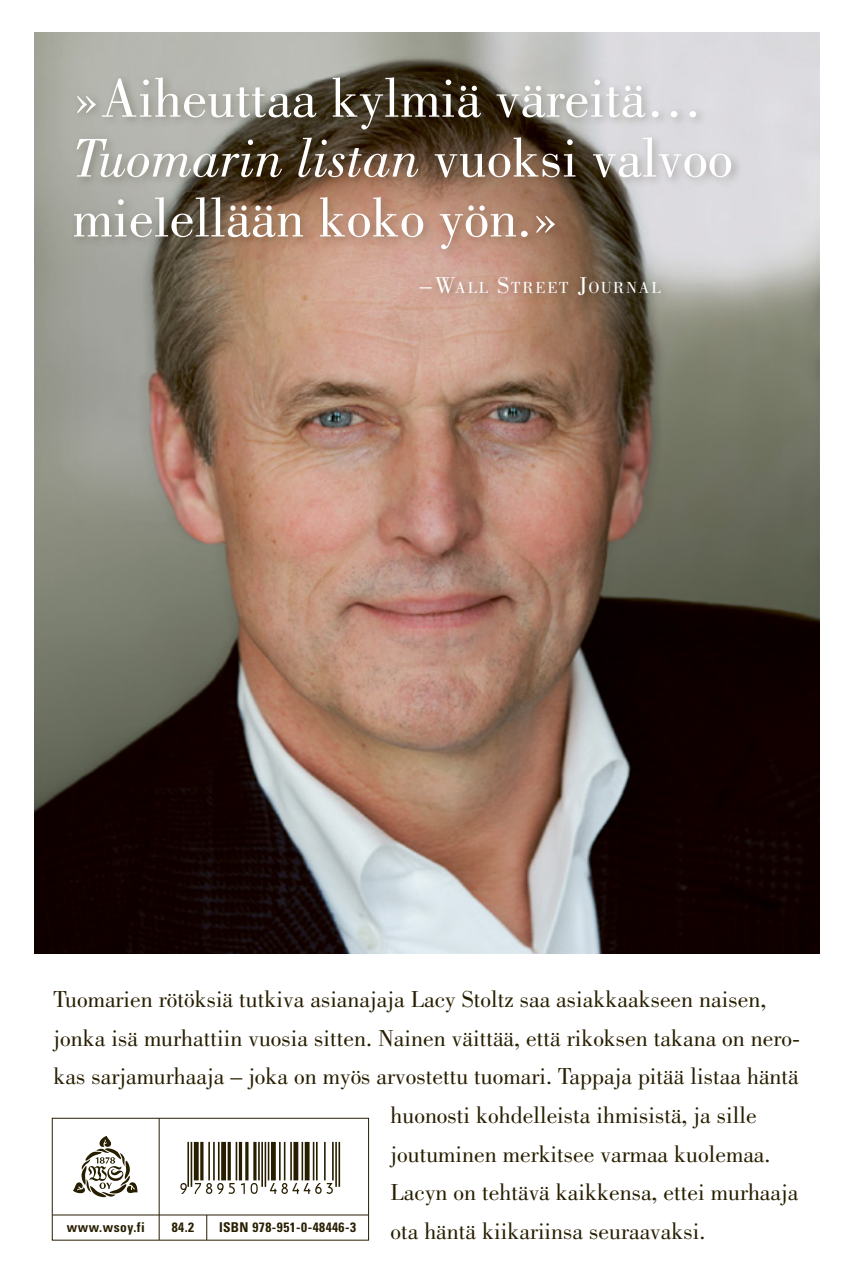
<style>
.page{position:relative;width:857px;height:1276px;background:#fff}
.page>*{position:absolute;margin:0;border:0;box-sizing:border-box;transform-origin:0 0}
.t1{font:56.4px/59.8px "Bodoni Std";color:#fff}
.t2{font:51.4px "Viisas EAN Matala";color:#271e00}
.t3{font:24px "Bodoni Std";color:#271e00}
.t4{font:16.6px "Bodoni Std";letter-spacing:.105em;color:#fff}
.t5{font:700 condensed 13.4px "Univers LT Std";letter-spacing:.035em;color:#271e00}
.s1{font-style:italic}
.s2{font-size:23.6px}
</style>
<div class="page">
<img style="left:34px;top:33px;width:785px;height:921px">
<div style="left:70px;top:72px;width:672px;height:234px;background:#271e00;opacity:.3"></div>
<div style="left:52px;top:1118px;width:316px;height:122px;border:1px solid #271e00"></div>
<hr style="left:159px;top:1118px;width:1px;height:122px;background:#271e00">
<hr style="left:52px;top:1214px;width:316px;height:1px;background:#271e00">
<svg style="left:206px;top:1215px;width:1px;height:25px"></svg>
<svg style="left:73px;top:1135px;width:64px;height:62px"></svg>
<h1 class="t1" style="left:72px;top:69px;width:661px">»Aiheuttaa kylmiä väreitä…<br><span class="s1">Tuomarin listan</span> vuoksi valvoo mielellään koko yön.»</h1>
<p class="t4" style="left:419px;top:278px;width:242px"><span class="s2">–W</span>ALL <span class="s2">S</span>TREET <span class="s2">J</span>OURNAL</p>
<p class="t3" style="left:54px;top:986px;width:713px">Tuomarien rötöksiä tutkiva asianajaja Lacy Stoltz saa asiakkaakseen naisen,</p>
<p class="t3" style="left:54px;top:1024px;width:747px">jonka isä murhattiin vuosia sitten. Nainen väittää, että rikoksen takana on nero-</p>
<p class="t3" style="left:54px;top:1063px;width:746px">kas sarjamurhaaja – joka on myös arvostettu tuomari. Tappaja pitää listaa häntä</p>
<p class="t3" style="left:390px;top:1101px;width:367px">huonosti kohdelleista ihmisistä, ja sille</p>
<p class="t3" style="left:390px;top:1140px;width:381px">joutuminen merkitsee varmaa kuolemaa.</p>
<p class="t3" style="left:390px;top:1179px;width:409px">Lacyn on tehtävä kaikkensa, ettei murhaaja</p>
<p class="t3" style="left:390px;top:1217px;width:316px">ota häntä kiikariinsa seuraavaksi.</p>
<h2 class="t2" style="left:176px;top:1141px;width:165px">*9789510484463*</h2>
<p class="t5" style="left:67px;top:1219px;width:79px">www.wsoy.fi</p>
<p class="t5" style="left:172px;top:1219px;width:24px">84.2</p>
<p class="t5" style="left:219px;top:1219px;width:138px">ISBN 978-951-0-48446-3</p>
</div>
